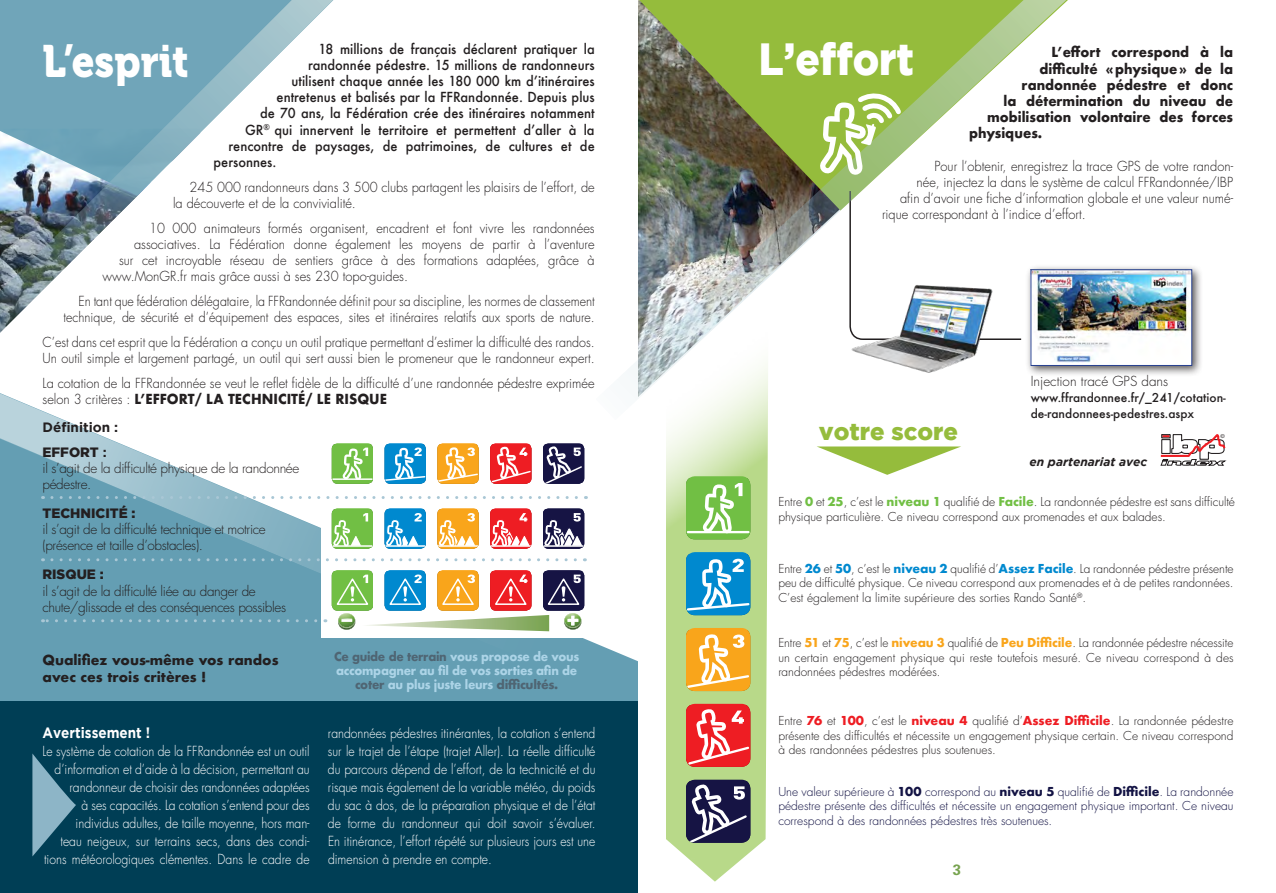
<style>
.page{position:relative;width:1276px;height:893px;background:#fff}
.page>*{position:absolute;margin:0;border:0;box-sizing:border-box;transform-origin:0 0}
.t1{font:45px "Museo 900";color:#fff;scale:.9 1}
.t2{font:900 45px "Gotham";color:#fff;scale:.9 1}
.t3{font:900 24px "Gotham";color:#95bc3c}
.t4{font:700 15px "Gotham";color:#fff;scale:.9 1}
.t5{font:700 15px "Univers";color:#77a34f}
.t6{font:300 13.5px/16.2px "Futura";color:#231f20;scale:.95 1}
.t7{font:300 13.5px/18px "Futura";color:#fff;text-align:right;scale:.9 1}
.t8{font:500 13.5px "Futura";color:#231f20;scale:.95 1}
.t9{font:300 13.5px/16.2px "Futura";letter-spacing:-.025em;color:#231f20}
.t10{font:300 13.5px/16.2px "Futura";color:#231f20;scale:.93 1}
.t11{font:300 13.5px/16.2px "Futura";color:#231f20;text-align:right;scale:.92 1}
.t12{font:700 13.5px "Futura";color:#231f20;scale:.95 1}
.t13{font:500 13.5px/16.2px "Futura T";color:#231f20}
.t14{font:700 13.5px/16.2px "Futura";color:#231f20}
.t15{font:300 13.5px "Futura";color:#231f20}
.t16{font:700 13.5px/24.8px "Gotham";color:#231f20}
.t17{font:900 13.5px "Gotham";color:#231f20}
.t18{font:300 12px/14.4px "Futura";color:#231f20;text-align:justify}
.t19{font:300 12px/14.4px "Futura";color:#131344;text-align:justify}
.t20{font:700 12px/14.4px "Futura";letter-spacing:-.025em;color:#acd4e7;text-align:center;scale:.95 1}
.t21{font:italic 700 12px "Gotham";color:#231f20}
.t22{font:5.4px "Helvetica Neue";color:#231f20}
.s1{font-weight:700}
.s2{font-weight:900}
.s3{color:#4f6573}
.s4{font-weight:700;color:#71bf44}
.s5{font-weight:700;color:#0089cf}
.s6{font-weight:700;color:#f9a51b}
.s7{font-weight:700;color:#ee1d23}
</style>
<div class="page">
<div style="left:1025px;top:264px;width:178px;height:113px;background:#231f20;opacity:.75"></div>
<img style="left:1150px;top:272px;width:40px;height:92px">
<div style="left:1030px;top:270px;width:162px;height:96px;border:1px solid #253f8e"></div>
<svg style="left:0;top:439px;width:629px;height:257px;fill:#649eb3"></svg>
<svg style="left:332px;top:443px;width:41px;height:41px"></svg>
<svg style="left:384px;top:443px;width:42px;height:41px"></svg>
<svg style="left:437px;top:443px;width:42px;height:41px"></svg>
<svg style="left:490px;top:443px;width:41px;height:41px"></svg>
<svg style="left:543px;top:443px;width:41px;height:41px"></svg>
<svg style="left:332px;top:570px;width:252px;height:61px"></svg>
<svg style="left:332px;top:508px;width:41px;height:41px"></svg>
<hr style="left:333px;top:545px;width:39px;height:2px;background:#fff">
<svg style="left:384px;top:508px;width:42px;height:41px"></svg>
<hr style="left:386px;top:545px;width:39px;height:2px;background:#fff">
<svg style="left:437px;top:508px;width:42px;height:41px"></svg>
<hr style="left:438px;top:545px;width:39px;height:2px;background:#fff">
<svg style="left:490px;top:508px;width:41px;height:41px"></svg>
<hr style="left:491px;top:545px;width:39px;height:2px;background:#fff">
<svg style="left:543px;top:508px;width:41px;height:41px"></svg>
<hr style="left:544px;top:545px;width:39px;height:2px;background:#fff">
<svg style="left:43px;top:496px;width:533px;height:3px"></svg>
<svg style="left:43px;top:558px;width:532px;height:3px"></svg>
<svg style="left:43px;top:619px;width:273px;height:3px"></svg>
<svg style="left:666px;top:420px;width:102px;height:462px;fill:#b8d989"></svg>
<svg style="left:686px;top:476px;width:64px;height:63px"></svg>
<svg style="left:686px;top:552px;width:64px;height:63px"></svg>
<svg style="left:686px;top:628px;width:64px;height:63px"></svg>
<svg style="left:686px;top:704px;width:64px;height:63px"></svg>
<svg style="left:686px;top:780px;width:64px;height:63px"></svg>
<svg style="left:1160px;top:434px;width:67px;height:32px"></svg>
<svg style="left:817px;top:446px;width:144px;height:29px"></svg>
<img style="left:628px;top:0;width:522px;height:420px">
<svg style="left:0;top:0;width:334px;height:439px"></svg>
<svg style="left:820px;top:95px;width:81px;height:80px"></svg>
<div style="left:0;top:702px;width:638px;height:191px;background:#003e55"></div>
<svg style="left:32px;top:753px;width:44px;height:103px"></svg>
<p class="t8" style="left:319px;top:39px;width:292px">18 millions de français déclarent pratiquer la</p>
<p class="t8" style="left:308px;top:56px;width:303px">randonnée pédestre. 15 millions de randonneurs</p>
<p class="t8" style="left:292px;top:72px;width:320px">utilisent chaque année les 180 000 km d’itinéraires</p>
<p class="t8" style="left:277px;top:88px;width:336px">entretenus et balisés par la FFRandonnée. Depuis plus</p>
<p class="t8" style="left:260px;top:104px;width:354px">de 70 ans, la Fédération crée des itinéraires notamment</p>
<p class="t8" style="left:245px;top:120px;width:369px">GR<sup>®</sup> qui innervent le territoire et permettent d’aller à la</p>
<p class="t8" style="left:229px;top:137px;width:387px">rencontre de paysages, de patrimoines, de cultures et de</p>
<p class="t8" style="left:214px;top:153px;width:68px">personnes.</p>
<p class="t6" style="left:173px;top:179px;width:445px;text-indent:17px">245 000 randonneurs dans 3 500 clubs partagent les plaisirs de l’effort, de la découverte et de la convivialité.</p>
<p class="t6" style="left:149px;top:220px;width:470px">10 000 animateurs formés organisent, encadrent et font vivre les randonnées</p>
<p class="t6" style="left:134px;top:236px;width:486px">associatives. La Fédération donne également les moyens de partir à l’aventure</p>
<p class="t6" style="left:119px;top:252px;width:502px">sur cet incroyable réseau de sentiers grâce à des formations adaptées, grâce à</p>
<p class="t6" style="left:103px;top:269px;width:323px">www.MonGR.fr mais grâce aussi à ses 230 topo-guides.</p>
<p class="t11" style="left:64px;top:293px;width:579px">En tant que fédération délégataire, la FFRandonnée définit pour sa discipline, les normes de classement technique, de sécurité et d’équipement des espaces, sites et itinéraires relatifs aux sports de nature.</p>
<p class="t10" style="left:43px;top:334px;width:595px">C’est dans cet esprit que la Fédération a conçu un outil pratique permettant d’estimer la difficulté des randos.<br>Un outil simple et largement partagé, un outil qui sert aussi bien le promeneur que le randonneur expert.</p>
<p class="t6" style="left:43px;top:375px;width:583px">La cotation de la FFRandonnée se veut le reflet fidèle de la difficulté d’une randonnée pédestre exprimée selon 3 critères : <span class="s1">L’EFFORT/ LA TECHNICITÉ/ LE RISQUE</span></p>
<h1 class="t1" style="left:43px;top:36px;width:164px">L’esprit</h1>
<p class="t16" style="left:43px;top:414px;width:77px">Définition :<br><span class="s2">EFFORT</span> :</p>
<p class="t9" style="left:43px;top:460px;width:258px">il s’agit de la difficulté physique de la randonnée pédestre.</p>
<p class="t17" style="left:43px;top:505px;width:94px">TECHNICITÉ :</p>
<p class="t9" style="left:43px;top:522px;width:225px">il s’agit de la difficulté technique et motrice (présence et taille d’obstacles).</p>
<p class="t17" style="left:43px;top:567px;width:63px">RISQUE :</p>
<p class="t9" style="left:43px;top:583px;width:245px">il s’agit de la difficulté liée au danger de chute/glissade et des conséquences possibles</p>
<p class="t14" style="left:43px;top:652px;width:238px">Qualifiez vous-même vos randos avec ces trois critères !</p>
<p class="t20" style="left:334px;top:649px;width:260px"><span class="s3">Ce guide de terrain</span> vous propose de vous accompagner au fil de vos sorties afin de <span class="s3">coter</span> au plus juste leurs <span class="s3">difficultés.</span></p>
<p class="t4" style="left:43px;top:724px;width:121px">Avertissement !</p>
<p class="t7" style="left:43px;top:742px;width:298px">Le système de cotation de la FFRandonnée est un outil d’information et d’aide à la décision, permettant au randonneur de choisir des randonnées adaptées<br>à ses capacités. La cotation s’entend pour des individus adultes, de taille moyenne, hors man-<br>teau neigeux, sur terrains secs, dans des condi&shy;tions météorologiques clémentes. Dans le cadre de</p>
<p class="t7" style="left:328px;top:724px;width:299px;text-align:justify">randonnées pédestres itinérantes, la cotation s’entend sur le trajet de l’étape (trajet Aller). La réelle difficulté du parcours dépend de l’effort, de la technicité et du risque mais également de la variable météo, du poids du sac à dos, de la préparation physique et de l’état de forme du randonneur qui doit savoir s’évaluer.<br>En itinérance, l’effort répété sur plusieurs jours est une dimension à prendre en compte.</p>
<h1 class="t2" style="left:759px;top:33px;width:174px">L’effort</h1>
<p class="t12" style="left:1051px;top:43px;width:193px">L’effort correspond à la</p>
<p class="t12" style="left:1039px;top:59px;width:205px">difficulté «physique» de la</p>
<p class="t12" style="left:1021px;top:75px;width:224px">randonnée pédestre et donc</p>
<p class="t12" style="left:1003px;top:91px;width:243px">la détermination du niveau de</p>
<p class="t12" style="left:987px;top:107px;width:260px">mobilisation volontaire des forces</p>
<p class="t12" style="left:969px;top:124px;width:79px">physiques.</p>
<p class="t6" style="left:934px;top:158px;width:316px">Pour l’obtenir, enregistrez la trace GPS de votre randon-</p>
<p class="t6" style="left:916px;top:174px;width:335px">née, injectez la dans le système de calcul FFRandonnée/IBP</p>
<p class="t6" style="left:900px;top:191px;width:352px">afin d’avoir une fiche d’information globale et une valeur numé-</p>
<p class="t6" style="left:882px;top:207px;width:216px">rique correspondant à l’indice d’effort.</p>
<p class="t15" style="left:1030px;top:372px;width:139px">Injection tracé GPS dans</p>
<p class="t13" style="left:1030px;top:389px;width:197px">www.ffrandonnee.fr/_241/cotation&shy;de-randonnees-pedestres.aspx</p>
<h2 class="t3" style="left:819px;top:417px;width:141px">votre score</h2>
<p class="t22" style="left:1220px;top:433px;width:6px">©</p>
<p class="t21" style="left:1029px;top:454px;width:119px">en partenariat avec</p>
<p class="t18" style="left:778px;top:495px;width:458px">Entre <span class="s4">0</span> et <span class="s4">25</span>, c’est le <span class="s4">niveau 1</span> qualifié de <span class="s4">Facile</span>. La randonnée pédestre est sans difficulté physique particulière. Ce niveau correspond aux promenades et aux balades.</p>
<p class="t18" style="left:778px;top:561px;width:457px">Entre <span class="s5">26</span> et <span class="s5">50</span>, c’est le <span class="s5">niveau 2</span> qualifié d’<span class="s5">Assez Facile</span>. La randonnée pédestre présente peu de difficulté physique. Ce niveau correspond aux promenades et à de petites randonnées.<br>C’est également la limite supérieure des sorties Rando Santé<sup>®</sup>.</p>
<p class="t18" style="left:778px;top:636px;width:457px">Entre <span class="s6">51</span> et <span class="s6">75</span>, c’est le <span class="s6">niveau 3</span> qualifié de <span class="s6">Peu Difficile</span>. La randonnée pédestre nécessite un certain engagement physique qui reste toutefois mesuré. Ce niveau correspond à des randonnées pédestres modérées.</p>
<p class="t18" style="left:778px;top:714px;width:457px">Entre <span class="s7">76</span> et <span class="s7">100</span>, c’est le <span class="s7">niveau 4</span> qualifié d’<span class="s7">Assez Difficile</span>. La randonnée pédestre présente des difficultés et nécessite un engagement physique certain. Ce niveau correspond à des randonnées pédestres plus soutenues.</p>
<p class="t19" style="left:778px;top:785px;width:457px">Une valeur supérieure à <span class="s1">100</span> correspond au <span class="s1">niveau 5</span> qualifié de <span class="s1">Difficile</span>. La randonnée pédestre présente des difficultés et nécessite un engagement physique important. Ce niveau correspond à des randonnées pédestres très soutenues.</p>
<p class="t5" style="left:953px;top:860px;width:10px">3</p>
</div>
